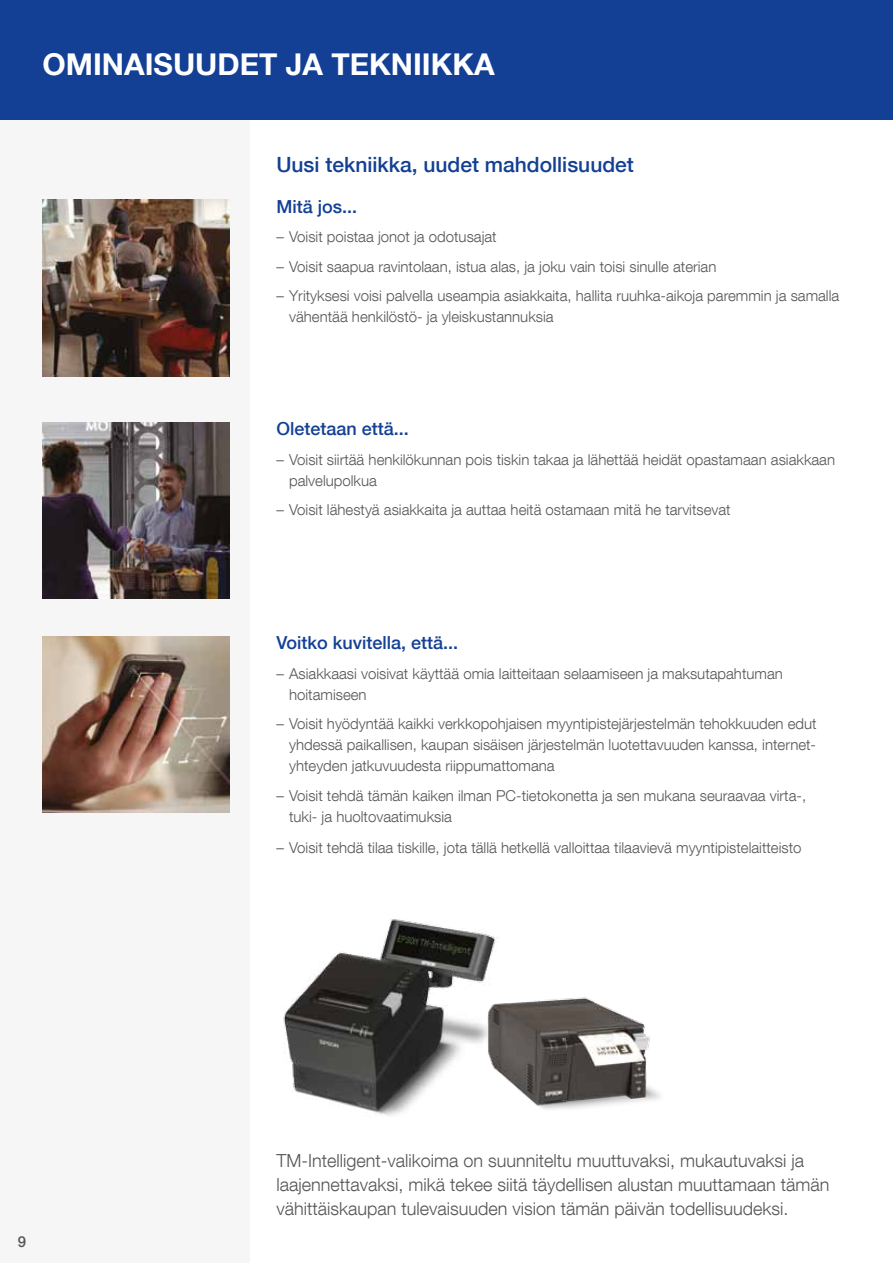
<style>
.page{position:relative;width:893px;height:1263px;background:#fff}
.page>*{position:absolute;margin:0;border:0;box-sizing:border-box;transform-origin:0 0}
.t1{font:700 30px "Helvetica Neue LT Com";color:#fff}
.t2{font:500 21px "Helvetica Neue LT Com";color:#134094}
.t3{font:300 18px/24px "Helvetica Neue LT Com";color:#565656}
.t4{font:500 18px "Helvetica Neue LT Com";color:#134094}
.t5{font:300 15px/21px "Helvetica Neue LT Com";color:#565656}
.t6{font:500 15px "Helvetica Neue LT Com";color:#565656}
</style>
<div class="page">
<div style="left:0;top:0;width:250px;height:1263px;background:#f6f6f6"></div>
<div style="left:0;top:0;width:893px;height:119px;background:#134094"></div>
<img style="left:43px;top:200px;width:187px;height:176px">
<img style="left:43px;top:422px;width:187px;height:177px">
<img style="left:43px;top:636px;width:187px;height:177px">
<img style="left:283px;top:919px;width:215px;height:197px">
<img style="left:475px;top:979px;width:186px;height:137px">
<h1 class="t1" style="left:43px;top:45px;width:43px">OMINAISUU</h1>
<h1 class="t1" style="left:217px;top:45px;width:134px">DETJATEKNIIKKA</h1>
<h2 class="t2" style="left:276px;top:152px;width:359px">Uusi tekniikka, uudet mahdollisuudet</h2>
<p class="t4" style="left:276px;top:195px;width:82px">Mitä jos...</p>
<p class="t5" style="left:276px;top:226px;width:222px">– Voisit poistaa jonot ja odotusajat</p>
<p class="t5" style="left:276px;top:256px;width:442px">– Voisit saapua ravintolaan, istua alas, ja joku vain toisi sinulle aterian</p>
<p class="t5" style="left:289px;top:285px;width:552px;text-indent:-13px">– Yrityksesi voisi palvella useampia asiakkaita, hallita ruuhka-aikoja paremmin ja samalla vähentää henkilöstö- ja yleiskustannuksia</p>
<p class="t4" style="left:276px;top:418px;width:134px">Oletetaan että...</p>
<p class="t5" style="left:289px;top:448px;width:547px;text-indent:-13px">– Voisit siirtää henkilökunnan pois tiskin takaa ja lähettää heidät opastamaan asiakkaan palvelupolkua</p>
<p class="t5" style="left:276px;top:499px;width:456px">– Voisit lähestyä asiakkaita ja auttaa heitä ostamaan mitä he tarvitsevat</p>
<p class="t4" style="left:276px;top:632px;width:183px">Voitko kuvitella, että...</p>
<p class="t5" style="left:289px;top:662px;width:495px;text-indent:-13px">– Asiakkaasi voisivat käyttää omia laitteitaan selaamiseen ja maksutapahtuman hoitamiseen</p>
<p class="t5" style="left:289px;top:713px;width:529px;text-align:justify;text-indent:-13px">– Voisit hyödyntää kaikki verkkopohjaisen myyntipistejärjestelmän tehokkuuden edut yhdessä paikallisen, kaupan sisäisen järjestelmän luotettavuuden kanssa, internet&shy;yhteyden jatkuvuudesta riippumattomana</p>
<p class="t5" style="left:289px;top:784px;width:519px;text-indent:-13px">– Voisit tehdä tämän kaiken ilman PC-tietokonetta ja sen mukana seuraavaa virta-, tuki- ja huoltovaatimuksia</p>
<p class="t5" style="left:276px;top:836px;width:527px">– Voisit tehdä tilaa tiskille, jota tällä hetkellä valloittaa tilaavievä myyntipistelaitteisto</p>
<p class="t6" style="left:18px;top:1233px;width:10px">9</p>
<p class="t3" style="left:276px;top:1148px;width:555px">TM-Intelligent-valikoima on suunniteltu muuttuvaksi, mukautuvaksi ja laajennettavaksi, mikä tekee siitä täydellisen alustan muuttamaan tämän vähittäiskaupan tulevaisuuden vision tämän päivän todellisuudeksi.</p>
</div>
